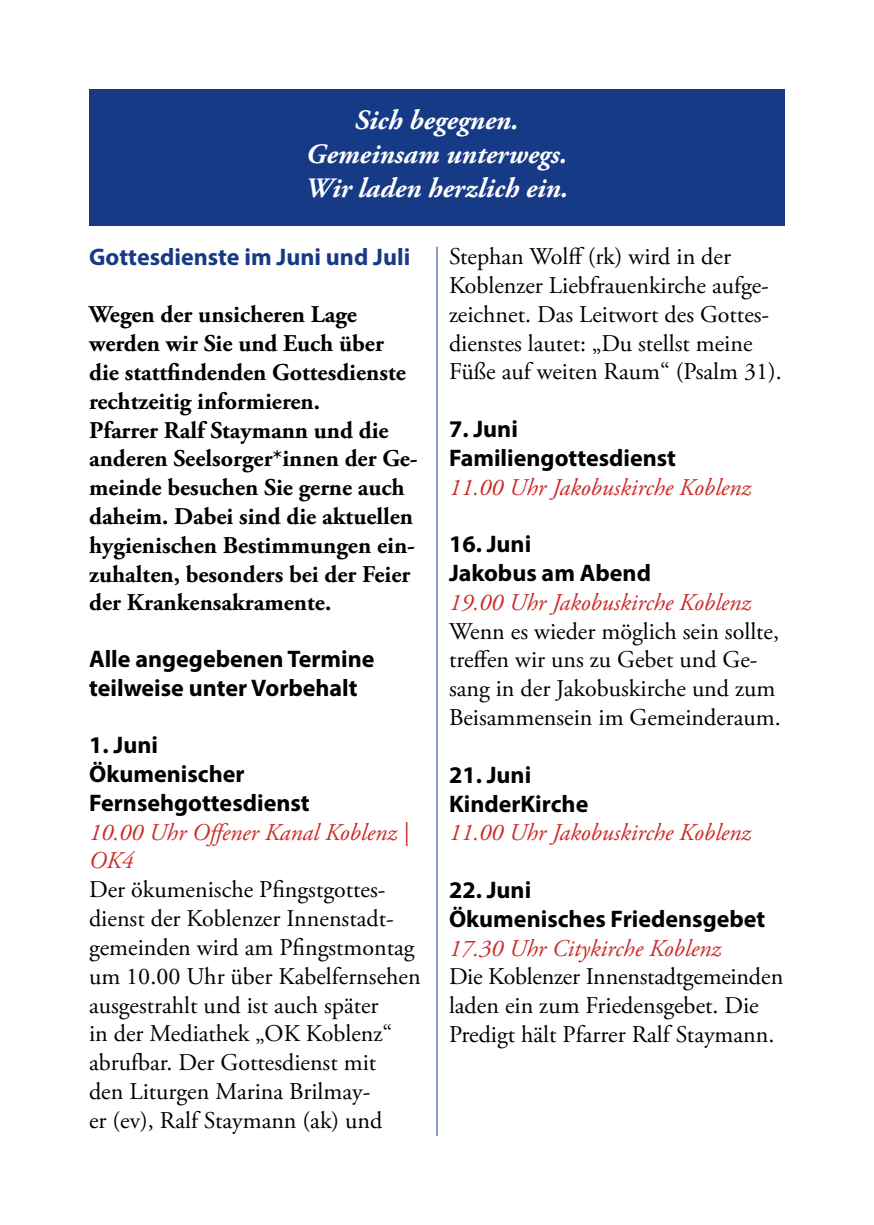
<style>
.page{position:relative;width:874px;height:1225px;background:#fff}
.page>*{position:absolute;margin:0;border:0;box-sizing:border-box;transform-origin:0 0}
.t1{font:italic 700 28px/33.6px "Adobe Garamond Pro";color:#fff;text-align:center}
.t2{font:24px/28.8px "Adobe Garamond Pro";color:#000}
.t3{font:700 24px/28.8px "Adobe Garamond Pro";color:#000}
.t4{font:700 24px/28.8px "Myriad Pro";color:#000}
.t5{font:italic 24px/28.8px "Adobe Garamond Pro";color:#cd2927}
.t6{font:700 24px "Myriad Pro";color:#173a87}
</style>
<div class="page">
<hr style="left:436px;top:247px;width:1px;height:889px;background:#173a87">
<div style="left:89px;top:89px;width:695px;height:136px;background:#173a87"></div>
<p class="t1" style="left:305px;top:104px;width:264px">Sich begegnen.<br>Gemeinsam unterwegs.<br>Wir laden herzlich ein.</p>
<p class="t6" style="left:89px;top:241px;width:322px">Gottesdienste im Juni und Juli</p>
<p class="t3" style="left:89px;top:301px;width:330px">Wegen der unsicheren Lage werden wir Sie und Euch über die stattfindenden Gottesdienste rechtzeitig informieren.<br>Pfarrer Ralf Staymann und die anderen Seelsorger*innen der Ge&shy;meinde besuchen Sie gerne auch daheim. Dabei sind die aktuellen hygienischen Bestimmungen ein&shy;zuhalten, besonders bei der Feier der Krankensakramente.</p>
<p class="t4" style="left:89px;top:643px;width:287px">Alle angegebenen Termine teilweise unter Vorbehalt</p>
<p class="t4" style="left:89px;top:730px;width:222px">1. Juni<br>Ökumenischer<br>Fernsehgottesdienst</p>
<p class="t5" style="left:89px;top:818px;width:321px">10.00 Uhr Offener Kanal Koblenz |<br>OK4</p>
<p class="t2" style="left:89px;top:876px;width:333px">Der ökumenische Pfingstgottes&shy;dienst der Koblenzer Innenstadt&shy;gemeinden wird am Pfingstmontag um 10.00 Uhr über Kabelfernsehen ausgestrahlt und ist auch später<br>in der Mediathek „OK Koblenz“ abrufbar. Der Gottesdienst mit<br>den Liturgen Marina Brilmay-<br>er (ev), Ralf Staymann (ak) und</p>
<p class="t2" style="left:449px;top:243px;width:334px">Stephan Wolff (rk) wird in der Koblenzer Liebfrauenkirche aufge&shy;zeichnet. Das Leitwort des Gottes&shy;dienstes lautet: „Du stellst meine Füße auf weiten Raum“ (Psalm 31).</p>
<p class="t4" style="left:449px;top:414px;width:228px">7. Juni<br>Familiengottesdienst</p>
<p class="t5" style="left:449px;top:473px;width:303px">11.00 Uhr Jakobuskirche Koblenz</p>
<p class="t4" style="left:449px;top:529px;width:203px">16. Juni<br>Jakobus am Abend</p>
<p class="t5" style="left:449px;top:588px;width:303px">19.00 Uhr Jakobuskirche Koblenz</p>
<p class="t2" style="left:449px;top:617px;width:333px">Wenn es wieder möglich sein sollte, treffen wir uns zu Gebet und Ge&shy;sang in der Jakobuskirche und zum Beisammensein im Gemeinderaum.</p>
<p class="t4" style="left:449px;top:759px;width:141px">21. Juni<br>KinderKirche</p>
<p class="t5" style="left:449px;top:819px;width:303px">11.00 Uhr Jakobuskirche Koblenz</p>
<p class="t4" style="left:449px;top:874px;width:318px">22. Juni<br>Ökumenisches Friedensgebet</p>
<p class="t5" style="left:449px;top:934px;width:273px">17.30 Uhr Citykirche Koblenz</p>
<p class="t2" style="left:449px;top:963px;width:335px">Die Koblenzer Innenstadtgemeinden laden ein zum Friedensgebet. Die<br>Predigt hält Pfarrer Ralf Staymann.</p>
</div>
